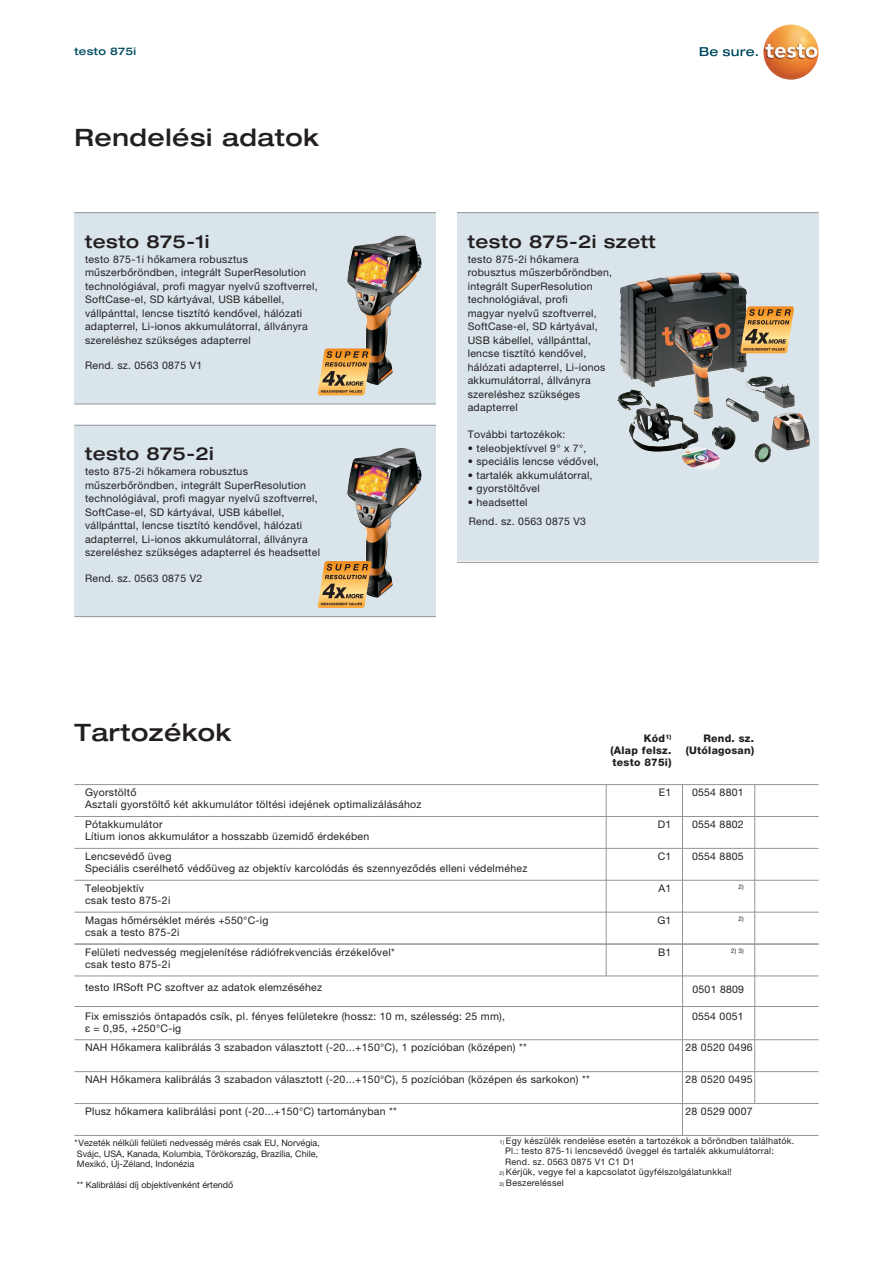
<style>
.page{position:relative;width:893px;height:1263px;background:#fff}
.page>*{position:absolute;margin:0;border:0;box-sizing:border-box;transform-origin:0 0}
.t1{font:500 expanded 24px "Helvetica Neue LTW1 G";letter-spacing:.025em;color:#231f20}
.t2{font:500 expanded 18px "Helvetica Neue LTW1 G";letter-spacing:.025em;color:#231f20}
.t3{font:10.5px/13.5px "Helvetica Neue LTW1 G";letter-spacing:.025em;color:#231f20}
.t4{font:800 10.5px/12px "Helvetica Neue LTW1 G";letter-spacing:.025em;color:#231f20;text-align:justify}
.t5{font:500 expanded 10.5px "Helvetica Neue LTW1 G";letter-spacing:.025em;color:#074f64}
.t6{font:9px/10.5px "Helvetica Neue LTW1 G";letter-spacing:.025em;color:#231f20}
.t7{font:9px/10.5px "Helvetica Neue LTW1 G";color:#231f20}
.t8{font:6.3px "Helvetica Neue LTW1 G";color:#231f20}
.s1{font-size:5.4px}
</style>
<div class="page">
<div style="left:74px;top:213px;width:362px;height:191px;background:#d9e5eb"></div>
<div style="left:74px;top:425px;width:362px;height:192px;background:#d9e5eb"></div>
<div style="left:457px;top:213px;width:362px;height:348px;background:#d9e5eb"></div>
<hr style="left:74px;top:212px;width:362px;height:1px;background:#939598">
<hr style="left:74px;top:425px;width:362px;height:1px;background:#939598">
<hr style="left:457px;top:212px;width:362px;height:1px;background:#939598">
<hr style="left:74px;top:404px;width:362px;height:1px;background:#939598">
<hr style="left:74px;top:616px;width:362px;height:1px;background:#939598">
<hr style="left:457px;top:562px;width:362px;height:1px;background:#939598">
<img style="left:347px;top:448px;width:75px;height:150px">
<img style="left:347px;top:235px;width:75px;height:150px">
<img style="left:620px;top:272px;width:127px;height:147px">
<img style="left:629px;top:403px;width:69px;height:49px">
<svg style="left:700px;top:47px;width:58px;height:9px"></svg>
<img style="left:763px;top:24px;width:56px;height:56px;border-radius:28px">
<hr style="left:74px;top:784px;width:745px;height:1px;background:#939598">
<hr style="left:74px;top:816px;width:745px;height:1px;background:#939598">
<hr style="left:74px;top:848px;width:745px;height:1px;background:#939598">
<hr style="left:682px;top:1008px;width:1px;height:32px;background:#939598">
<hr style="left:606px;top:784px;width:1px;height:192px;background:#939598">
<hr style="left:682px;top:1040px;width:1px;height:31px;background:#939598">
<hr style="left:682px;top:1071px;width:1px;height:32px;background:#939598">
<hr style="left:682px;top:1103px;width:1px;height:32px;background:#939598">
<hr style="left:682px;top:784px;width:1px;height:32px;background:#939598">
<hr style="left:682px;top:816px;width:1px;height:32px;background:#939598">
<hr style="left:682px;top:848px;width:1px;height:32px;background:#939598">
<hr style="left:74px;top:975px;width:745px;height:1px;background:#939598">
<hr style="left:74px;top:1039px;width:745px;height:1px;background:#939598">
<hr style="left:74px;top:1006px;width:745px;height:1px;background:#939598">
<hr style="left:74px;top:1071px;width:745px;height:1px;background:#939598">
<hr style="left:74px;top:1103px;width:745px;height:1px;background:#939598">
<hr style="left:74px;top:1135px;width:745px;height:1px;background:#939598">
<hr style="left:754px;top:784px;width:1px;height:32px;background:#939598">
<hr style="left:754px;top:816px;width:1px;height:32px;background:#939598">
<hr style="left:754px;top:848px;width:1px;height:32px;background:#939598">
<hr style="left:682px;top:880px;width:1px;height:32px;background:#939598">
<hr style="left:74px;top:880px;width:745px;height:1px;background:#939598">
<hr style="left:754px;top:880px;width:1px;height:32px;background:#939598">
<hr style="left:682px;top:912px;width:1px;height:32px;background:#939598">
<hr style="left:74px;top:912px;width:745px;height:1px;background:#939598">
<hr style="left:754px;top:912px;width:1px;height:32px;background:#939598">
<hr style="left:682px;top:944px;width:1px;height:32px;background:#939598">
<hr style="left:74px;top:944px;width:745px;height:1px;background:#939598">
<hr style="left:754px;top:944px;width:1px;height:32px;background:#939598">
<hr style="left:754px;top:976px;width:1px;height:32px;background:#939598">
<hr style="left:754px;top:1008px;width:1px;height:32px;background:#939598">
<hr style="left:682px;top:975px;width:1px;height:33px;background:#939598">
<hr style="left:754px;top:1040px;width:1px;height:31px;background:#939598">
<hr style="left:754px;top:1071px;width:1px;height:32px;background:#939598">
<svg style="left:318px;top:561px;width:53px;height:47px"></svg>
<svg style="left:318px;top:348px;width:53px;height:47px"></svg>
<svg style="left:740px;top:306px;width:54px;height:47px"></svg>
<p class="t5" style="left:74px;top:44px;width:63px">testo 875i</p>
<h1 class="t1" style="left:74px;top:122px;width:246px">Rendelési adatok</h1>
<h2 class="t2" style="left:85px;top:230px;width:126px">testo 875-1i</h2>
<p class="t3" style="left:85px;top:252px;width:234px">testo 875-1i hőkamera robusztus műszerbőröndben, integrált SuperResolution technológiával, profi magyar nyelvű szoftverrel, SoftCase-el, SD kártyával, USB kábellel, vállpánttal, lencse tisztító kendővel, hálózati adapterrel, Li-ionos akkumulátorral, állványra szereléshez szükséges adapterrel</p>
<p class="t3" style="left:85px;top:358px;width:119px">Rend. sz. 0563 0875 V1</p>
<h2 class="t2" style="left:85px;top:442px;width:130px">testo 875-2i</h2>
<p class="t3" style="left:85px;top:465px;width:237px">testo 875-2i hőkamera robusztus műszerbőröndben, integrált SuperResolution technológiával, profi magyar nyelvű szoftverrel, SoftCase-el, SD kártyával, USB kábellel, vállpánttal, lencse tisztító kendővel, hálózati adapterrel, Li-ionos akkumulátorral, állványra szereléshez szükséges adapterrel és headsettel</p>
<p class="t3" style="left:85px;top:571px;width:119px">Rend. sz. 0563 0875 V2</p>
<h2 class="t2" style="left:468px;top:230px;width:190px">testo 875-2i szett</h2>
<p class="t3" style="left:468px;top:252px;width:146px">testo 875-2i hőkamera robusztus műszerbőröndben, integrált SuperResolution technológiával, profi<br>magyar nyelvű szoftverrel,<br>SoftCase-el, SD kártyával,<br>USB kábellel, vállpánttal, lencse tisztító kendővel, hálózati adapterrel, Li-ionos akkumulátorral, állványra szereléshez szükséges adapterrel</p>
<p class="t3" style="left:468px;top:428px;width:99px">További tartozékok:</p>
<p class="t3" style="left:468px;top:441px;width:120px">• teleobjektívvel 9° x 7°,</p>
<p class="t3" style="left:468px;top:455px;width:133px">• speciális lencse védővel,</p>
<p class="t3" style="left:468px;top:468px;width:126px">• tartalék akkumulátorral,</p>
<p class="t3" style="left:468px;top:482px;width:74px">• gyorstöltővel</p>
<p class="t3" style="left:468px;top:495px;width:61px">• headsettel</p>
<p class="t3" style="left:469px;top:515px;width:119px">Rend. sz. 0563 0875 V3</p>
<h1 class="t1" style="left:74px;top:717px;width:158px">Tartozékok</h1>
<p class="t3" style="left:85px;top:786px;width:338px;line-height:12px">Gyorstöltő<br>Asztali gyorstöltő két akkumulátor töltési idejének optimalizálásához</p>
<p class="t3" style="left:85px;top:818px;width:286px;line-height:12px">Pótakkumulátor<br>Lítium ionos akkumulátor a hosszabb üzemidő érdekében</p>
<p class="t3" style="left:85px;top:850px;width:444px;line-height:12px">Lencsevédő üveg<br>Speciális cserélhető védőüveg az objektív karcolódás és szennyeződés elleni védelméhez</p>
<p class="t3" style="left:85px;top:882px;width:87px;line-height:12px">Teleobjektív<br>csak testo 875-2i</p>
<p class="t3" style="left:85px;top:914px;width:185px;line-height:12px">Magas hőmérséklet mérés +550°C-ig csak a testo 875-2i</p>
<p class="t3" style="left:85px;top:946px;width:311px;line-height:12px">Felületi nedvesség megjelenítése rádiófrekvenciás érzékelővel* csak testo 875-2i</p>
<p class="t3" style="left:85px;top:980px;width:239px">testo IRSoft PC szoftver az adatok elemzéséhez</p>
<p class="t3" style="left:85px;top:1010px;width:422px;line-height:12px">Fix emissziós öntapadós csík, pl. fényes felületekre (hossz: 10 m, szélesség: 25 mm), ε = 0,95, +250°C-ig</p>
<p class="t3" style="left:85px;top:1041px;width:443px">NAH Hőkamera kalibrálás 3 szabadon választott (-20...+150°C), 1 pozícióban (középen) **</p>
<p class="t3" style="left:85px;top:1073px;width:506px">NAH Hőkamera kalibrálás 3 szabadon választott (-20...+150°C), 5 pozícióban (középen és sarkokon) **</p>
<p class="t3" style="left:85px;top:1105px;width:313px">Plusz hőkamera kalibrálási pont (-20...+150°C) tartományban **</p>
<p class="t4" style="left:611px;top:732px;width:62px;text-indent:33px">Kód<sup>1) </sup>(Alap felsz. testo 875i)</p>
<p class="t3" style="left:659px;top:786px;width:14px">E1</p>
<p class="t3" style="left:658px;top:818px;width:15px">D1</p>
<p class="t3" style="left:658px;top:849px;width:15px">C1</p>
<p class="t3" style="left:658px;top:881px;width:14px">A1</p>
<p class="t3" style="left:657px;top:913px;width:16px">G1</p>
<p class="t3" style="left:658px;top:945px;width:15px">B1</p>
<p class="t4" style="left:686px;top:732px;width:70px;text-align:right">Rend. sz. (Utólagosan)</p>
<p class="t3" style="left:692px;top:786px;width:53px">0554 8801</p>
<p class="t3" style="left:692px;top:818px;width:53px">0554 8802</p>
<p class="t3" style="left:692px;top:849px;width:53px">0554 8805</p>
<p class="t8" style="left:738px;top:883px;width:7px">2)</p>
<p class="t8" style="left:738px;top:915px;width:7px">2)</p>
<p class="t8" style="left:731px;top:947px;width:14px">2) 3)</p>
<p class="t3" style="left:692px;top:982px;width:53px">0501 8809</p>
<p class="t3" style="left:692px;top:1009px;width:53px">0554 0051</p>
<p class="t3" style="left:685px;top:1041px;width:69px">28 0520 0496</p>
<p class="t3" style="left:685px;top:1073px;width:69px">28 0520 0495</p>
<p class="t3" style="left:685px;top:1105px;width:69px">28 0529 0007</p>
<p class="t7" style="left:74px;top:1137px;width:247px">*Vezeték nélküli felületi nedvesség mérés csak EU, Norvégia,<br>Svájc, USA, Kanada, Kolumbia, Törökország, Brazília, Chile,<br>Mexikó, Új-Zéland, Indonézia</p>
<p class="t7" style="left:77px;top:1179px;width:158px">** Kalibrálási díj objektívenként értendő</p>
<p class="t6" style="left:505px;top:1135px;width:291px;text-indent:-5px"><span class="s1">1)</span> Egy készülék rendelése esetén a tartozékok a bőröndben találhatók.<br>Pl.: testo 875-1i lencsevédő üveggel és tartalék akkumulátorral:<br>Rend. sz. 0563 0875 V1 C1 D1</p>
<p class="t6" style="left:500px;top:1167px;width:234px"><span class="s1">2)</span> Kérjük, vegye fel a kapcsolatot ügyfélszolgálatunkkal!</p>
<p class="t6" style="left:500px;top:1177px;width:66px"><span class="s1">3)</span> Beszereléssel</p>
</div>
